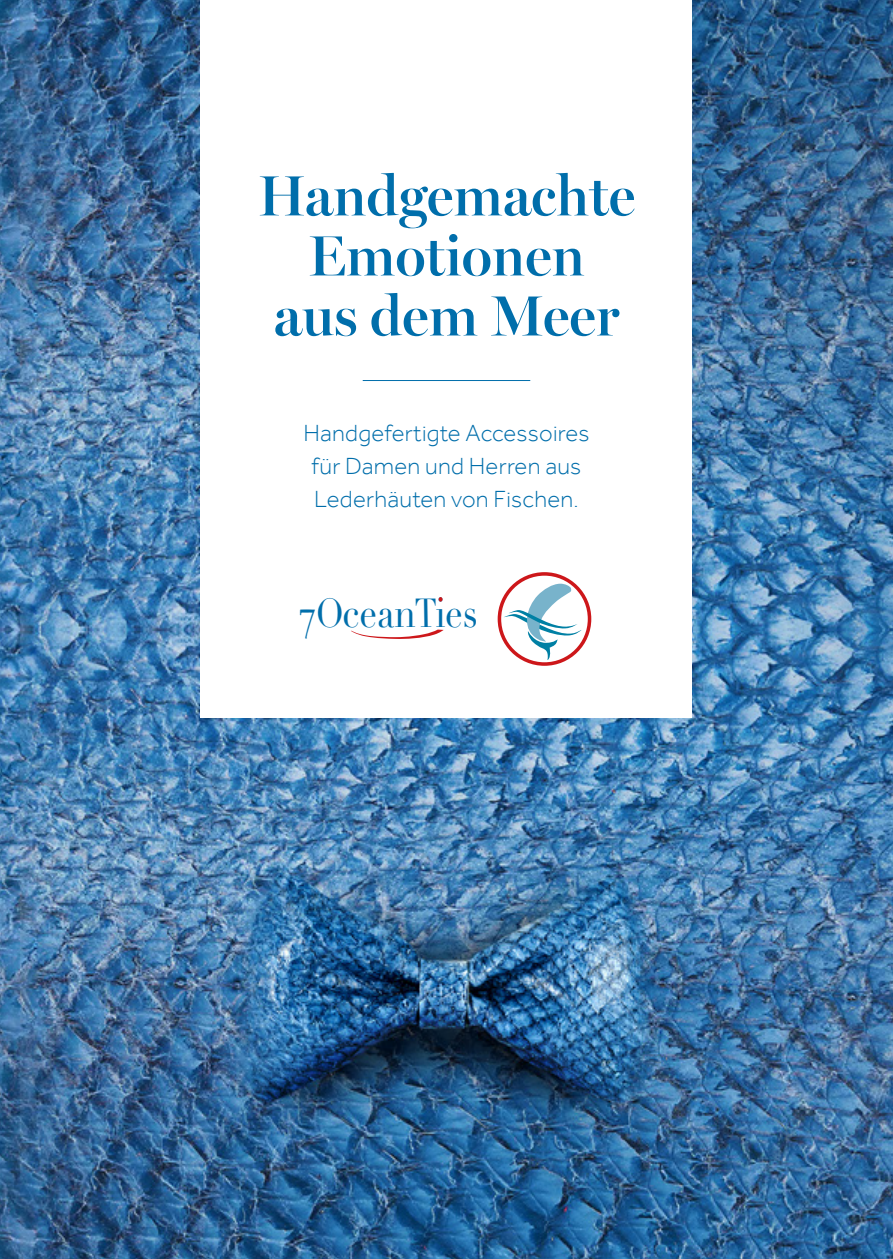
<style>
.page{position:relative;width:893px;height:1259px;background:#fff}
.page>*{position:absolute;margin:0;border:0;box-sizing:border-box;transform-origin:0 0}
.t1{font:600 57px/60px "Miller Banner";color:#006eab;text-align:center}
.t2{font:45.9px "Garamond";color:#006eab;scale:.83 1}
.t3{font:41.7px "Didot";color:#006eab;scale:.85 1}
.t4{font:300 24px/33px "Effra";letter-spacing:.01em;color:#006eab;text-align:center}
.s1{font-size:39.9px}
</style>
<div class="page">
<img style="left:0;top:0;width:893px;height:1259px">
<div style="left:201px;top:0;width:491px;height:717px;background:#fff"></div>
<hr style="left:363px;top:380px;width:167px;height:1px;background:#006eab">
<svg style="left:439px;top:597px;width:4px;height:4px"></svg>
<svg style="left:351px;top:629px;width:93px;height:10px"></svg>
<div style="left:498px;top:572px;width:93px;height:94px;border:4px solid #cd171a;border-radius:50%"></div>
<svg style="left:504px;top:583px;width:78px;height:79px"></svg>
<h1 class="t1" style="left:258px;top:165px;width:379px">Handgemachte<br>Emotionen<br>aus dem Meer</h1>
<p class="t4" style="left:303px;top:416px;width:288px">Handgefertigte Accessoires für Damen und Herren aus<br>Lederhäuten von Fischen.</p>
<h3 class="t3" style="left:316px;top:587px;width:192px"><span class="s1">O</span>cean<span class="s1">T</span>ies</h3>
<h2 class="t2" style="left:299px;top:596px;width:23px">7</h2>
</div>
